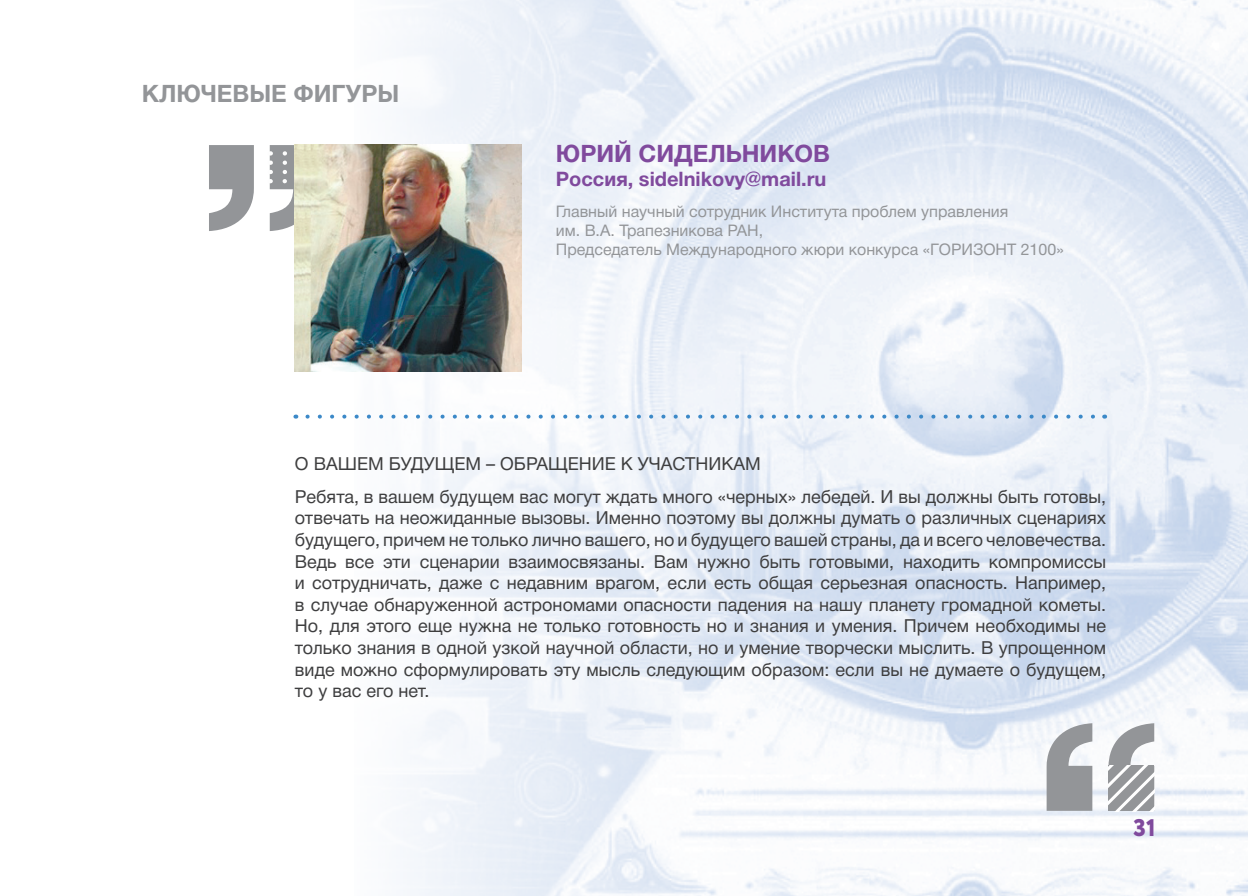
<style>
.page{position:relative;width:1248px;height:896px;background:#fff}
.page>*{position:absolute;margin:0;border:0;box-sizing:border-box;transform-origin:0 0}
.t1{font:700 24px "Helvetica Neue Cyr";color:#804a9d}
.t2{font:700 24px "Helvetica Neue Cyr";color:#939598}
.t3{font:800 24px "Circe";color:#804a9d}
.t4{font:700 20px "Helvetica Neue Cyr";color:#804a9d}
.t5{font:18px/21.6px "Helvetica Neue Cyr";color:#3e3e3f;text-align:justify}
.t6{font:16px/19.2px "Helvetica Neue Cyr";color:#939598}
</style>
<div class="page">
<img style="left:354px;top:0;width:893px;height:896px">
<svg style="left:209px;top:145px;width:45px;height:86px"></svg>
<svg style="left:270px;top:145px;width:25px;height:86px"></svg>
<svg style="left:1046px;top:723px;width:46px;height:88px"></svg>
<svg style="left:1108px;top:723px;width:46px;height:88px"></svg>
<svg style="left:307px;top:414px;width:790px;height:4px"></svg>
<img style="left:295px;top:145px;width:227px;height:227px">
<p class="t2" style="left:142px;top:80px;width:259px">КЛЮЧЕВЫЕ ФИГУРЫ</p>
<p class="t1" style="left:556px;top:140px;width:275px">ЮРИЙ СИДЕЛЬНИКОВ</p>
<p class="t4" style="left:556px;top:168px;width:272px">Россия, sidelnikovy@mail.ru</p>
<p class="t6" style="left:556px;top:201px;width:509px">Главный научный сотрудник Института проблем управления<br>им. В.А. Трапезникова РАН,<br>Председатель Международного жюри конкурса «ГОРИЗОНТ 2100»</p>
<p class="t5" style="left:295px;top:453px;width:467px">О ВАШЕМ БУДУЩЕМ – ОБРАЩЕНИЕ К УЧАСТНИКАМ</p>
<p class="t5" style="left:295px;top:486px;width:812px">Ребята, в вашем будущем вас могут ждать много «черных» лебедей. И вы должны быть готовы, отвечать на неожиданные вызовы. Именно поэтому вы должны думать о различных сценариях будущего, причем не только лично вашего, но и будущего вашей страны, да и всего человечества.<br>Ведь все эти сценарии взаимосвязаны. Вам нужно быть готовыми, находить компромиссы и сотрудничать, даже с недавним врагом, если есть общая серьезная опасность. Например, в случае обнаруженной астрономами опасности падения на нашу планету громадной кометы.<br>Но, для этого еще нужна не только готовность но и знания и умения. Причем необходимы не только знания в одной узкой научной области, но и умение творчески мыслить. В упрощенном виде можно сформулировать эту мысль следующим образом: если вы не думаете о будущем, то у вас его нет.</p>
<p class="t3" style="left:1133px;top:811px;width:24px">31</p>
</div>
